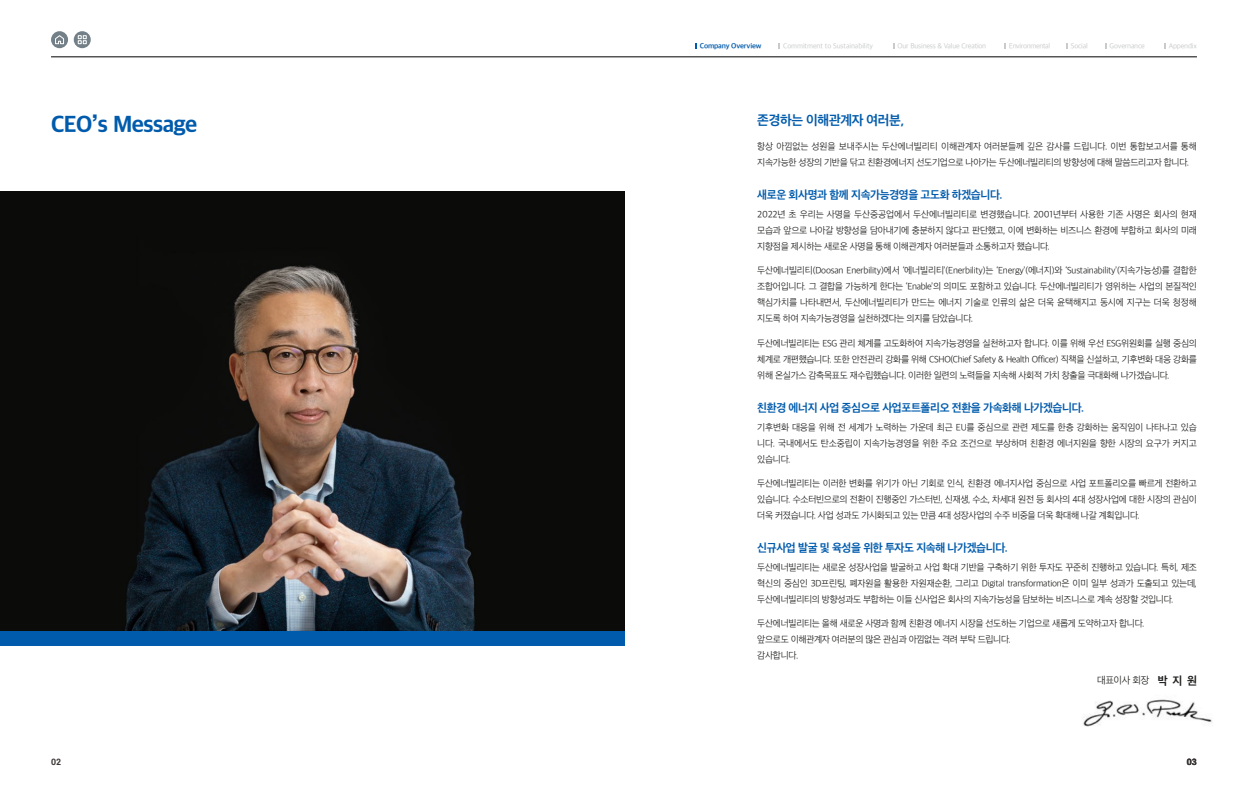
<style>
.page{position:relative;width:1248px;height:794px;background:#fff}
.page>*{position:absolute;margin:0;border:0;box-sizing:border-box;transform-origin:0 0}
.t1{font:22px "SD Gothic Neo 1 OTFEB";letter-spacing:-.025em;color:#005bac}
.t2{font:13px "SD Gothic Neo 1 OTFB";letter-spacing:-.025em;color:#005bac}
.t3{font:11px "SD Gothic Neo 1 OTFB";letter-spacing:-.035em;color:#005bac}
.t4{font:9.5px "SD Gothic Neo 1 OTFL";letter-spacing:-.035em;color:#1f1e1d}
.t5{font:9px/16px "SD Gothic Neo 1 OTFL";letter-spacing:-.035em;color:#1f1e1d;text-align:justify}
.t6{font:800 8px "S Core Dream 7";color:#3e3a39}
.t7{font:800 8px "S Core Dream 7";color:#000}
.t8{font:7px "SD Gothic Neo 1 OTFR";letter-spacing:-.03em;color:#c9caca}
.t9{font:7px "SD Gothic Neo 1 OTFB";letter-spacing:-.03em;color:#005bac}
.t10{font:7px "SD Gothic Neo 1 OTFR";letter-spacing:-.05em;color:#c9caca}
.s1{font-family:"SD Gothic Neo 1 OTFB";font-size:11px}
</style>
<div class="page">
<svg style="left:74px;top:31px;width:17px;height:17px"></svg>
<svg style="left:78px;top:35px;width:8px;height:9px"></svg>
<div style="left:51px;top:31px;width:17px;height:17px;background:#738087;border-radius:50%"></div>
<svg style="left:55px;top:35px;width:9px;height:9px"></svg>
<svg style="left:778px;top:43px;width:2px;height:6px"></svg>
<svg style="left:1004px;top:43px;width:2px;height:6px"></svg>
<hr style="left:51px;top:57px;width:1145px;height:1px;background:#000">
<img style="left:1083px;top:699px;width:129px;height:28px">
<div style="left:0;top:631px;width:624px;height:14px;background:#005bac"></div>
<img style="left:0;top:191px;width:624px;height:440px">
<p class="t9" style="left:700px;top:43px;width:63px">Company Overview</p>
<p class="t8" style="left:783px;top:43px;width:91px">Commitment to Sustainability</p>
<p class="t8" style="left:897px;top:43px;width:90px">Our Business &amp; Value Creation</p>
<p class="t10" style="left:1008px;top:43px;width:43px">Environmental</p>
<p class="t8" style="left:1070px;top:43px;width:18px">Social</p>
<p class="t8" style="left:1109px;top:43px;width:37px">Governance</p>
<p class="t8" style="left:1168px;top:43px;width:30px">Appendix</p>
<h1 class="t1" style="left:51px;top:113px;width:148px">CEO’s Message</h1>
<h2 class="t2" style="left:757px;top:113px;width:148px">존경하는 이해관계자 여러분,</h2>
<p class="t5" style="left:757px;top:138px;width:441px">항상 아낌없는 성원을 보내주시는 두산에너빌리티 이해관계자 여러분들께 깊은 감사를 드립니다. 이번 통합보고서를 통해 지속가능한 성장의 기반을 닦고 친환경에너지 선도기업으로 나아가는 두산에너빌리티의 방향성에 대해 말씀드리고자 합니다.</p>
<p class="t3" style="left:757px;top:189px;width:247px">새로운 회사명과 함께 지속가능경영을 고도화 하겠습니다.</p>
<p class="t5" style="left:757px;top:206px;width:441px">2022년 초 우리는 사명을 두산중공업에서 두산에너빌리티로 변경했습니다. 2001년부터 사용한 기존 사명은 회사의 현재 모습과 앞으로 나아갈 방향성을 담아내기에 충분하지 않다고 판단했고, 이에 변화하는 비즈니스 환경에 부합하고 회사의 미래 지향점을 제시하는 새로운 사명을 통해 이해관계자 여러분들과 소통하고자 했습니다.</p>
<p class="t5" style="left:757px;top:263px;width:441px">두산에너빌리티(Doosan Enerbility)에서 ‘에너빌리티’(Enerbility)는 ‘Energy’(에너지)와 ‘Sustainability’(지속가능성)를 결합한 조합어입니다. 그 결합을 가능하게 한다는 ‘Enable’의 의미도 포함하고 있습니다. 두산에너빌리티가 영위하는 사업의 본질적인 핵심가치를 나타내면서, 두산에너빌리티가 만드는 에너지 기술로 인류의 삶은 더욱 윤택해지고 동시에 지구는 더욱 청정해 지도록 하여 지속가능경영을 실천하겠다는 의지를 담았습니다.</p>
<p class="t5" style="left:757px;top:335px;width:441px">두산에너빌리티는 ESG 관리 체계를 고도화하여 지속가능경영을 실천하고자 합니다. 이를 위해 우선 ESG위원회를 실행 중심의 체계로 개편했습니다. 또한 안전관리 강화를 위해 CSHO(Chief Safety &amp; Health Officer) 직책을 신설하고, 기후변화 대응 강화를 위해 온실가스 감축목표도 재수립했습니다. 이러한 일련의 노력들을 지속해 사회적 가치 창출을 극대화해 나가겠습니다.</p>
<p class="t3" style="left:757px;top:402px;width:328px">친환경 에너지 사업 중심으로 사업포트폴리오 전환을 가속화해 나가겠습니다.</p>
<p class="t5" style="left:757px;top:419px;width:441px">기후변화 대응을 위해 전 세계가 노력하는 가운데 최근 EU를 중심으로 관련 제도를 한층 강화하는 움직임이 나타나고 있습 니다. 국내에서도 탄소중립이 지속가능경영을 위한 주요 조건으로 부상하며 친환경 에너지원을 향한 시장의 요구가 커지고 있습니다.</p>
<p class="t5" style="left:757px;top:475px;width:441px">두산에너빌리티는 이러한 변화를 위기가 아닌 기회로 인식, 친환경 에너지사업 중심으로 사업 포트폴리오를 빠르게 전환하고 있습니다. 수소터빈으로의 전환이 진행중인 가스터빈, 신재생, 수소, 차세대 원전 등 회사의 4대 성장사업에 대한 시장의 관심이 더욱 커졌습니다. 사업 성과도 가시화되고 있는 만큼 4대 성장사업의 수주 비중을 더욱 확대해 나갈 계획입니다.</p>
<p class="t3" style="left:757px;top:542px;width:252px">신규사업 발굴 및 육성을 위한 투자도 지속해 나가겠습니다.</p>
<p class="t5" style="left:757px;top:559px;width:441px">두산에너빌리티는 새로운 성장사업을 발굴하고 사업 확대 기반을 구축하기 위한 투자도 꾸준히 진행하고 있습니다. 특히, 제조 혁신의 중심인 3D프린팅, 폐자원을 활용한 자원재순환, 그리고 Digital transformation은 이미 일부 성과가 도출되고 있는데, 두산에너빌리티의 방향성과도 부합하는 이들 신사업은 회사의 지속가능성을 담보하는 비즈니스로 계속 성장할 것입니다.</p>
<p class="t5" style="left:757px;top:615px;width:388px;text-align:left">두산에너빌리티는 올해 새로운 사명과 함께 친환경 에너지 시장을 선도하는 기업으로 새롭게 도약하고자 합니다. 앞으로도 이해관계자 여러분의 많은 관심과 아낌없는 격려 부탁 드립니다.<br>감사합니다.</p>
<p class="t4" style="left:1096px;top:675px;width:101px">대표이사 회장 <span class="s1">박 지 원</span></p>
<p class="t6" style="left:51px;top:756px;width:12px">02</p>
<p class="t7" style="left:1186px;top:756px;width:12px">03</p>
</div>
